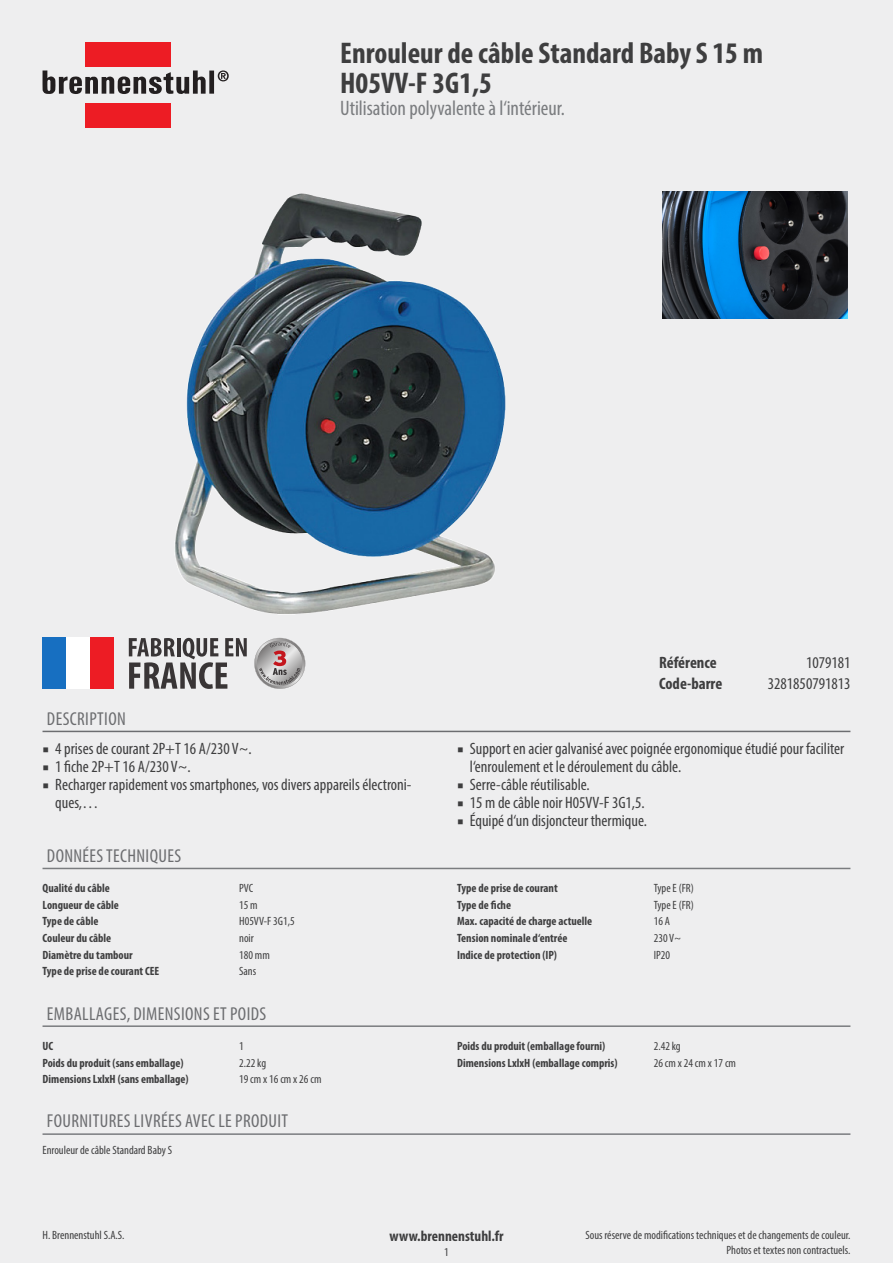
<style>
.page{position:relative;width:893px;height:1263px;background:#eeeeef}
.page>*{position:absolute;margin:0;border:0;box-sizing:border-box;transform-origin:0 0}
.t1{font:700 condensed 30px/30px "Myriad Pro";color:#3e3e3f}
.subtitle{font:condensed 21px "Myriad Pro";color:#7a7c7f}
.table_headline{font:condensed 18.75px "Myriad Pro";letter-spacing:.02em;color:#6c6d70}
.header_value{font:condensed 16.5px/18px "Myriad Pro";color:#3e3e3f}
.header_key{font:700 condensed 16.5px "Myriad Pro";color:#3e3e3f}
.footer_middle{font:700 condensed 15px "Myriad Pro";color:#3e3e3f}
.techdata_key{font:700 condensed 12px "Myriad Pro";color:#3e3e3f}
.techdata_value{font:condensed 12px "Myriad Pro";color:#3e3e3f}
.footer_right{font:condensed 12px/15px "Myriad Pro";color:#3e3e3f;text-align:right}
.scope_of_delivery{font:condensed 12px "Myriad Pro";color:#3e3e3f}
.footer_left{font:condensed 12px "Myriad Pro";color:#3e3e3f}
.pageno{font:condensed 12px "Myriad Pro";color:#3e3e3f}
.s1{font-family:"Minion Pro";font-stretch:normal}
</style>
<div class="page">
<img style="left:175px;top:193px;width:331px;height:422px">
<div style="left:85px;top:43px;width:86px;height:24px;background:#ed1c24"></div>
<div style="left:85px;top:103px;width:86px;height:25px;background:#ed1c24"></div>
<div style="left:209px;top:71px;width:5px;height:23px;background:#231f20"></div>
<svg style="left:43px;top:70px;width:163px;height:24px"></svg>
<svg style="left:218px;top:70px;width:11px;height:11px"></svg>
<img style="left:662px;top:191px;width:185px;height:128px">
<svg style="left:129px;top:638px;width:118px;height:51px"></svg>
<div style="left:43px;top:638px;width:70px;height:51px;background:#fff"></div>
<div style="left:43px;top:638px;width:23px;height:51px;background:#176fc1"></div>
<div style="left:90px;top:638px;width:23px;height:51px;background:#ed1c24"></div>
<svg style="left:254px;top:638px;width:51px;height:51px"></svg>
<hr style="left:43px;top:731px;width:807px;height:1px;background:#6c6d70">
<hr style="left:43px;top:868px;width:807px;height:1px;background:#7a7c7f">
<hr style="left:43px;top:1025px;width:807px;height:2px;background:#7a7c7f">
<hr style="left:43px;top:1133px;width:807px;height:2px;background:#7a7c7f">
<p class="t1" style="left:340px;top:37px;width:425px">Enrouleur de câble Standard Baby S 15 m<br>H05VV-F 3G1,5</p>
<p class="subtitle" style="left:340px;top:96px;width:226px">Utilisation polyvalente à l‘intérieur.</p>
<p class="table_headline" style="left:47px;top:707px;width:80px">DESCRIPTION</p>
<p class="header_value" style="left:43px;top:739px;width:211px"><span class="s1">■</span> 4 prises de courant 2P+T 16 A/230 V~.</p>
<p class="header_value" style="left:43px;top:757px;width:150px"><span class="s1">■</span> 1 fiche 2P+T 16 A/230 V~.</p>
<p class="header_value" style="left:55px;top:775px;width:358px;text-indent:-13px"><span class="s1">■</span> Recharger rapidement vos smartphones, vos divers appareils électroni&shy;ques,…</p>
<p class="table_headline" style="left:47px;top:844px;width:136px">DONNÉES TECHNIQUES</p>
<p class="techdata_key" style="left:43px;top:881px;width:69px">Qualité du câble</p>
<p class="techdata_value" style="left:239px;top:881px;width:16px">PVC</p>
<p class="techdata_key" style="left:43px;top:897px;width:78px">Longueur de câble</p>
<p class="techdata_value" style="left:239px;top:897px;width:20px">15 m</p>
<p class="techdata_key" style="left:43px;top:914px;width:57px">Type de câble</p>
<p class="techdata_value" style="left:239px;top:914px;width:57px">H05VV-F 3G1,5</p>
<p class="techdata_key" style="left:43px;top:930px;width:70px">Couleur du câble</p>
<p class="techdata_value" style="left:239px;top:931px;width:16px">noir</p>
<p class="techdata_key" style="left:43px;top:947px;width:92px">Diamètre du tambour</p>
<p class="techdata_value" style="left:239px;top:947px;width:32px">180 mm</p>
<p class="techdata_key" style="left:43px;top:964px;width:118px">Type de prise de courant CEE</p>
<p class="techdata_value" style="left:239px;top:964px;width:19px">Sans</p>
<p class="table_headline" style="left:47px;top:1002px;width:221px">EMBALLAGES, DIMENSIONS ET POIDS</p>
<p class="techdata_key" style="left:43px;top:1038px;width:12px">UC</p>
<p class="techdata_value" style="left:239px;top:1039px;width:6px">1</p>
<p class="techdata_key" style="left:43px;top:1055px;width:142px">Poids du produit (sans emballage)</p>
<p class="techdata_value" style="left:239px;top:1055px;width:28px">2.22 kg</p>
<p class="techdata_key" style="left:43px;top:1071px;width:148px">Dimensions LxlxH (sans emballage)</p>
<p class="techdata_value" style="left:239px;top:1072px;width:84px">19 cm x 16 cm x 26 cm</p>
<p class="table_headline" style="left:47px;top:1110px;width:243px">FOURNITURES LIVRÉES AVEC LE PRODUIT</p>
<p class="scope_of_delivery" style="left:43px;top:1142px;width:131px">Enrouleur de câble Standard Baby S</p>
<p class="header_key" style="left:659px;top:652px;width:59px">Référence</p>
<p class="header_value" style="left:806px;top:653px;width:46px">1079181</p>
<p class="header_key" style="left:659px;top:673px;width:65px">Code-barre</p>
<p class="header_value" style="left:768px;top:674px;width:84px">3281850791813</p>
<p class="header_value" style="left:470px;top:739px;width:376px;text-indent:-13px"><span class="s1">■</span> Support en acier galvanisé avec poignée ergonomique étudié pour faciliter l‘enroulement et le déroulement du câble.</p>
<p class="header_value" style="left:457px;top:775px;width:134px"><span class="s1">■</span> Serre-câble réutilisable.</p>
<p class="header_value" style="left:457px;top:793px;width:189px"><span class="s1">■</span> 15 m de câble noir H05VV-F 3G1,5.</p>
<p class="header_value" style="left:457px;top:811px;width:191px"><span class="s1">■</span> Équipé d‘un disjoncteur thermique.</p>
<p class="techdata_key" style="left:457px;top:881px;width:102px">Type de prise de courant</p>
<p class="techdata_value" style="left:654px;top:881px;width:42px">Type E (FR)</p>
<p class="techdata_key" style="left:457px;top:897px;width:55px">Type de fiche</p>
<p class="techdata_value" style="left:654px;top:897px;width:42px">Type E (FR)</p>
<p class="techdata_key" style="left:457px;top:914px;width:137px">Max. capacité de charge actuelle</p>
<p class="techdata_value" style="left:654px;top:914px;width:18px">16 A</p>
<p class="techdata_key" style="left:457px;top:930px;width:112px">Tension nominale d‘entrée</p>
<p class="techdata_value" style="left:654px;top:931px;width:29px">230 V~</p>
<p class="techdata_key" style="left:457px;top:947px;width:101px">Indice de protection (IP)</p>
<p class="techdata_value" style="left:654px;top:947px;width:18px">IP20</p>
<p class="techdata_key" style="left:457px;top:1038px;width:150px">Poids du produit (emballage fourni)</p>
<p class="techdata_value" style="left:654px;top:1039px;width:28px">2.42 kg</p>
<p class="techdata_key" style="left:457px;top:1055px;width:162px">Dimensions LxlxH (emballage compris)</p>
<p class="techdata_value" style="left:654px;top:1055px;width:84px">26 cm x 24 cm x 17 cm</p>
<p class="footer_middle" style="left:389px;top:1227px;width:116px">www.brennenstuhl.fr</p>
<p class="pageno" style="left:444px;top:1245px;width:6px">1</p>
<p class="footer_left" style="left:43px;top:1228px;width:84px">H. Brennenstuhl S.A.S.</p>
<p class="footer_right" style="left:585px;top:1227px;width:267px">Sous réserve de modifications techniques et de changements de couleur.<br>Photos et textes non contractuels.</p>
</div>
